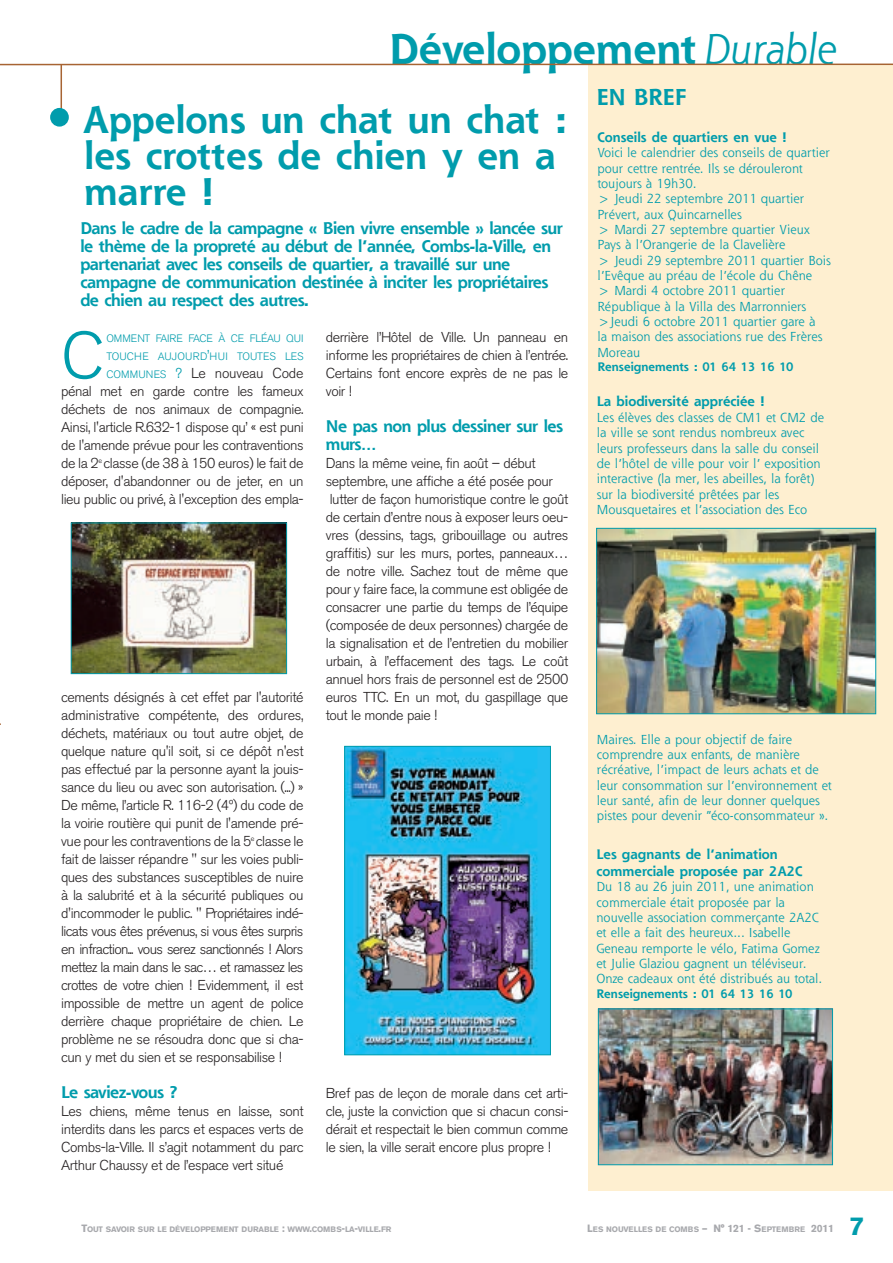
<style>
.page{position:relative;width:893px;height:1263px;background:#fff}
.page>*{position:absolute;margin:0;border:0;box-sizing:border-box;transform-origin:0 0}
.t1{font:300 65.25px "Akzidenz Grotesk BE";color:#009cac}
.t2{font:700 42px "Shannon";color:#009cac}
.t3{font:700 37.5px/36px "Shannon";color:#009cac}
.t4{font:900 25.5px "Akzidenz Grotesk";color:#009cac}
.t5{font:700 22.5px "Shannon";letter-spacing:-.02em;color:#009cac}
.t6{font:700 16.5px/18px "Shannon";letter-spacing:-.03em;color:#009cac}
.t7{font:300 14.25px/18px "Akzidenz Grotesk BE";letter-spacing:-.03em;color:#231f20;text-align:justify}
.t8{font:700 13.5px/16.2px "Shannon";color:#009cac}
.t9{font:12.75px/15.3px "Shannon";color:#009cac}
.t10{font:700 12px "Shannon";color:#009cac}
.t11{font:300 10.65px/18px "Akzidenz Grotesk BE";letter-spacing:-.01em;color:#009cac}
.t12{font:700 7.8px "Akzidenz Grotesk BE";letter-spacing:-.02em;color:#a8a9ad}
.t13{font:700 7.8px "Akzidenz Grotesk BE";letter-spacing:.02em;color:#a8a9ad}
.s1{font-weight:400;font-style:italic}
.s2{font-family:"Akzidenz Grotesk";font-weight:900;font-size:52.5px}
.s3{font-size:14.25px}
.s4{font-size:10.65px;color:#009cac}
.s5{color:#009cac}
.s6{font-size:10.5px}
</style>
<div class="page">
<hr style="left:61px;top:65px;width:1px;height:49px;background:#a76433">
<div style="left:588px;top:65px;width:305px;height:1126px;background:#feefd0"></div>
<hr style="left:0;top:64px;width:893px;height:1px;background:#a76433">
<img style="left:600px;top:1011px;width:231px;height:152px">
<div style="left:598px;top:1009px;width:235px;height:156px;border:1px solid #009cac"></div>
<img style="left:73px;top:525px;width:212px;height:147px">
<div style="left:71px;top:523px;width:216px;height:151px;border:1px solid #009cac"></div>
<img style="left:346px;top:748px;width:203px;height:305px">
<div style="left:344px;top:746px;width:207px;height:309px;border:1px solid #009cac"></div>
<img style="left:598px;top:530px;width:276px;height:182px">
<div style="left:596px;top:528px;width:280px;height:186px;border:1px solid #009cac"></div>
<h2 class="t2" style="left:389px;top:23px;width:449px">Développement<span class="s1">Durable</span></h2>
<h3 class="t3" style="left:85px;top:101px;width:485px;text-indent:-38px"><span class="s2">•</span> Appelons un chat un chat : les crottes de chien y en a marre !</h3>
<p class="t6" style="left:80px;top:219px;width:484px">Dans le cadre de la campagne « Bien vivre ensemble » lancée sur le thème de la propreté au début de l’année, Combs-la-Ville, en partenariat avec les conseils de quartier, a travaillé sur une campagne de communication destinée à inciter les propriétaires de chien au respect des autres.</p>
<p class="t7" style="left:326px;top:328px;width:244px">derrière l’Hôtel de Ville. Un panneau en informe les propriétaires de chien à l’entrée.<br>Certains font encore exprès de ne pas le voir !</p>
<p class="t6" style="left:326px;top:417px;width:239px">Ne pas non plus dessiner sur les murs…</p>
<p class="t7" style="left:326px;top:454px;width:244px;text-align:left">Dans la même veine, fin août – début septembre, une affiche a été posée pour lutter de façon humoristique contre le goût de certain d’entre nous à exposer leurs oeu&shy;vres (dessins, tags, gribouillage ou autres graffitis) sur les murs, portes, panneaux… de notre ville. Sachez tout de même que pour y faire face, la commune est obligée de consacrer une partie du temps de l’équipe (composée de deux personnes) chargée de la signalisation et de l’entretien du mobilier urbain, à l’effacement des tags. Le coût annuel hors frais de personnel est de 2500 euros TTC. En un mot, du gaspillage que tout le monde paie !</p>
<h3 class="t5" style="left:596px;top:83px;width:92px">EN BREF</h3>
<p class="t8" style="left:597px;top:129px;width:191px">Conseils de quartiers en vue !</p>
<p class="t9" style="left:597px;top:145px;width:235px">Voici le calendrier des conseils de quartier pour cettre rentrée. Ils se dérouleront toujours à 19h30.<br>&gt; Jeudi 22 septembre 2011 quartier Prévert, aux Quincarnelles<br>&gt; Mardi 27 septembre quartier Vieux Pays à l’Orangerie de la Clavelière<br>&gt; Jeudi 29 septembre 2011 quartier Bois l’Evêque au préau de l’école du Chêne<br>&gt; Mardi 4 octobre 2011 quartier République à la Villa des Marronniers &gt;Jeudi 6 octobre 2011 quartier gare à<br>la maison des associations rue des Frères Moreau</p>
<p class="t10" style="left:597px;top:359px;width:198px">Renseignements : 01 64 13 16 10</p>
<h1 class="t1" style="left:61px;top:319px;width:45px">C</h1>
<p class="t11" style="left:107px;top:330px;width:198px">OMMENT FAIRE FACE À CE FLÉAU QUI<br>TOUCHE AUJOURD<span class="s3">’</span>HUI TOUTES LES</p>
<p class="t7" style="left:61px;top:364px;width:244px;text-indent:45px"><span class="s4">COMMUNES</span> <span class="s5">?</span> Le nouveau Code pénal met en garde contre les fameux déchets de nos animaux de compagnie.<br>Ainsi, l'article R.632-1 dispose qu’ « est puni de l'amende prévue pour les contraventions de la 2<sup>e</sup> classe (de 38 à 150 euros) le fait de déposer, d'abandonner ou de jeter, en un lieu public ou privé, à l'exception des empla-</p>
<p class="t8" style="left:597px;top:393px;width:170px">La biodiversité appréciée !</p>
<p class="t9" style="left:597px;top:410px;width:229px">Les élèves des classes de CM1 et CM2 de la ville se sont rendus nombreux avec leurs professeurs dans la salle du conseil de l’hôtel de ville pour voir l’ exposition interactive (la mer, les abeilles, la forêt) sur la biodiversité prêtées par les Mousquetaires et l’association des Eco</p>
<p class="t7" style="left:61px;top:688px;width:244px">cements désignés à cet effet par l'autorité administrative compétente, des ordures, déchets, matériaux ou tout autre objet, de quelque nature qu'il soit, si ce dépôt n'est pas effectué par la personne ayant la jouis&shy;sance du lieu ou avec son autorisation. (...) » De même, l’article R. 116-2 (4º) du code de la voirie routière qui punit de l'amende pré&shy;vue pour les contraventions de la 5<sup>e</sup> classe le fait de laisser répandre " sur les voies publi&shy;ques des substances susceptibles de nuire à la salubrité et à la sécurité publiques ou d'incommoder le public. " Propriétaires indé&shy;licats vous êtes prévenus, si vous êtes surpris en infraction... vous serez sanctionnés ! Alors mettez la main dans le sac… et ramassez les crottes de votre chien ! Evidemment, il est impossible de mettre un agent de police derrière chaque propriétaire de chien. Le problème ne se résoudra donc que si cha&shy;cun y met du sien et se responsabilise !</p>
<p class="t6" style="left:61px;top:1083px;width:118px">Le saviez-vous ?</p>
<p class="t7" style="left:61px;top:1102px;width:244px">Les chiens, même tenus en laisse, sont interdits dans les parcs et espaces verts de Combs-la-Ville. Il s’agit notamment du parc Arthur Chaussy et de l’espace vert situé</p>
<p class="t9" style="left:597px;top:731px;width:237px">Maires. Elle a pour objectif de faire comprendre aux enfants, de manière récréative, l’impact de leurs achats et de leur consommation sur l’environnement et leur santé, afin de leur donner quelques pistes pour devenir “éco-consommateur ».</p>
<p class="t8" style="left:596px;top:846px;width:207px">Les gagnants de l’animation commerciale proposée par 2A2C</p>
<p class="t9" style="left:596px;top:879px;width:227px">Du 18 au 26 juin 2011, une animation commerciale était proposée par la nouvelle association commerçante 2A2C et elle a fait des heureux... Isabelle Geneau remporte le vélo, Fatima Gomez et Julie Glaziou gagnent un téléviseur.<br>Onze cadeaux ont été distribués au total.</p>
<p class="t10" style="left:596px;top:986px;width:198px">Renseignements : 01 64 13 16 10</p>
<p class="t7" style="left:326px;top:1084px;width:244px">Bref pas de leçon de morale dans cet arti&shy;cle, juste la conviction que si chacun consi&shy;dérait et respectait le bien commun comme le sien, la ville serait encore plus propre !</p>
<p class="t12" style="left:81px;top:1225px;width:311px"><span class="s6">T</span>OUT SAVOIR SUR LE DÉVELOPPEMENT DURABLE <span class="s6">:</span> WWW<span class="s6">.</span>COMBS<span class="s6">-</span>LA<span class="s6">-</span>VILLE<span class="s6">.</span>FR</p>
<p class="t13" style="left:587px;top:1225px;width:248px"><span class="s6">L</span>ES NOUVELLES DE COMBS <span class="s6">– N° 121 - S</span>EPTEMBRE <span class="s6">2011</span></p>
<h3 class="t4" style="left:849px;top:1210px;width:16px">7</h3>
</div>
